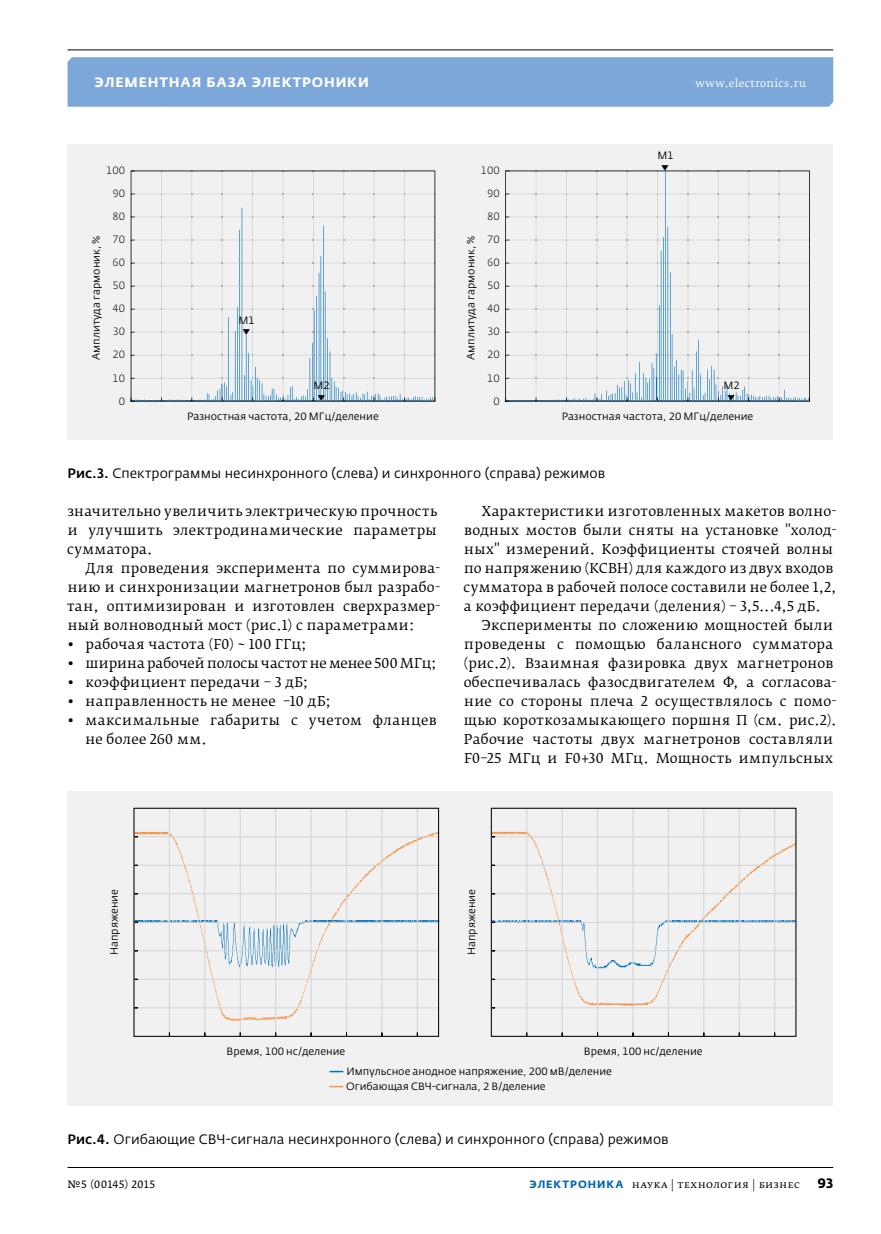
<style>
.page{position:relative;width:881px;height:1234px;background:#fff}
.page>*{position:absolute;margin:0;border:0;box-sizing:border-box;transform-origin:0 0}
.t1{font:13.5px/19px "Fedra Serif B Pro";letter-spacing:.02em;color:#000}
.t2{font:13.5px "Fedra Sans Pro";letter-spacing:.005em;color:#000}
.t3{font:13.5px "Fedra Serif B Pro";letter-spacing:-.01em;color:#000}
.t4{font:700 13.5px "Fedra Sans Alt Pro";letter-spacing:.06em;color:#fff}
.t5{font:700 13.5px "Fedra Sans Pro";color:#000}
.t6{font:10.5px/20.5px "Fedra Sans Pro";color:#000}
.t7{font:300 10.5px "Fedra Sans Pro";color:#000}
.t8{font:10.5px "Fedra Serif B Pro";letter-spacing:.025em;color:#000}
.t9{font:10.5px "Fedra Serif B Pro";letter-spacing:.035em;color:#fff}
.t10{font:10.5px "Fedra Serif A Pro";letter-spacing:.03em;color:#000}
.s1{font-weight:500}
.s2{font-family:"Fedra Sans Alt Pro";font-weight:700;color:#0068ac}
</style>
<div class="page">
<div style="left:67px;top:57px;width:765px;height:50px;background:#7da7d8"></div>
<hr style="left:67px;top:49px;width:765px;height:1px;background:#000">
<hr style="left:68px;top:1166px;width:764px;height:1px;background:#000">
<div style="left:68px;top:144px;width:765px;height:295px;background:#f1f1f2"></div>
<img style="left:135px;top:401px;width:299px;height:1px">
<img style="left:509px;top:401px;width:299px;height:1px">
<svg style="left:131px;top:170px;width:304px;height:231px"></svg>
<svg style="left:505px;top:170px;width:304px;height:231px"></svg>
<div style="left:68px;top:791px;width:765px;height:314px;background:#f1f1f2"></div>
<svg style="left:133px;top:807px;width:663px;height:229px"></svg>
<svg style="left:329px;top:1070px;width:14px;height:2px"></svg>
<svg style="left:329px;top:1085px;width:14px;height:2px"></svg>
<p class="t4" style="left:95px;top:74px;width:275px">Элементная база электроники</p>
<p class="t9" style="left:695px;top:77px;width:112px">www.electronics.ru</p>
<p class="t7" style="left:106px;top:164px;width:20px">100</p>
<p class="t7" style="left:480px;top:164px;width:20px">100</p>
<p class="t6" style="left:657px;top:145px;width:18px">М1</p>
<p class="t6" style="left:654px;top:171px;width:8px;rotate:-90deg">◀</p>
<p class="t7" style="left:112px;top:187px;width:14px">90</p>
<p class="t7" style="left:487px;top:187px;width:14px">90</p>
<p class="t7" style="left:112px;top:210px;width:14px">80</p>
<p class="t7" style="left:487px;top:210px;width:14px">80</p>
<p class="t6" style="left:86px;top:360px;width:126px;rotate:-90deg">Амплитуда гармоник, %</p>
<p class="t7" style="left:112px;top:233px;width:14px">70</p>
<p class="t7" style="left:112px;top:256px;width:14px">60</p>
<p class="t7" style="left:112px;top:279px;width:14px">50</p>
<p class="t7" style="left:112px;top:302px;width:14px">40</p>
<p class="t7" style="left:112px;top:325px;width:14px">30</p>
<p class="t7" style="left:112px;top:348px;width:14px">20</p>
<p class="t6" style="left:238px;top:309px;width:18px">М1</p>
<p class="t6" style="left:235px;top:335px;width:8px;rotate:-90deg">◀</p>
<p class="t6" style="left:460px;top:360px;width:126px;rotate:-90deg">Амплитуда гармоник, %</p>
<p class="t7" style="left:487px;top:233px;width:14px">70</p>
<p class="t7" style="left:487px;top:256px;width:14px">60</p>
<p class="t7" style="left:487px;top:279px;width:14px">50</p>
<p class="t7" style="left:487px;top:302px;width:14px">40</p>
<p class="t7" style="left:487px;top:325px;width:14px">30</p>
<p class="t7" style="left:487px;top:348px;width:14px">20</p>
<p class="t7" style="left:112px;top:371px;width:14px">10</p>
<p class="t7" style="left:119px;top:394px;width:8px">0</p>
<p class="t6" style="left:313px;top:375px;width:18px">М2</p>
<p class="t6" style="left:310px;top:401px;width:8px;rotate:-90deg">◀</p>
<p class="t7" style="left:487px;top:371px;width:14px">10</p>
<p class="t7" style="left:493px;top:394px;width:8px">0</p>
<p class="t6" style="left:723px;top:375px;width:18px">М2</p>
<p class="t6" style="left:720px;top:401px;width:8px;rotate:-90deg">◀</p>
<p class="t6" style="left:187px;top:405px;width:193px">Разностная частота, 20 МГц/деление</p>
<p class="t6" style="left:561px;top:405px;width:193px">Разностная частота, 20 МГц/деление</p>
<p class="t2" style="left:68px;top:464px;width:539px"><span class="s1">Рис.3.</span> Спектрограммы несинхронного (слева) и синхронного (справа) режимов</p>
<p class="t1" style="left:67px;top:501px;width:371px;text-align:justify">значительно увеличить электрическую прочность и улучшить электродинамические параметры сумматора.</p>
<p class="t1" style="left:67px;top:558px;width:374px;text-align:justify;text-indent:18px">Для проведения эксперимента по суммирова&shy;нию и синхронизации магнетронов был разрабо&shy;тан, оптимизирован и изготовлен сверхразмер&shy;ный волноводный мост (рис.1) с параметрами:</p>
<p class="t1" style="left:67px;top:634px;width:241px">• рабочая частота (F0) ~ 100 ГГц;</p>
<p class="t3" style="left:67px;top:654px;width:370px">• ширина рабочей полосы частот не менее 500 МГц;</p>
<p class="t1" style="left:67px;top:672px;width:242px">• коэффициент передачи – 3 дБ;</p>
<p class="t1" style="left:67px;top:691px;width:265px">• направленность не менее –10 дБ;</p>
<p class="t1" style="left:85px;top:710px;width:352px;text-indent:-18px">• максимальные габариты с учетом фланцев не более 260 мм.</p>
<p class="t1" style="left:463px;top:501px;width:374px;text-indent:18px">Характеристики изготовленных макетов волно&shy;водных мостов были сняты на установке "холод&shy;ных" измерений. Коэффициенты стоячей волны по напряжению (КСВН) для каждого из двух входов сумматора в рабочей полосе составили не более 1,2, а коэффициент передачи (деления) – 3,5...4,5 дБ.</p>
<p class="t1" style="left:463px;top:615px;width:374px;text-indent:18px">Эксперименты по сложению мощностей были проведены с помощью балансного сумматора (рис.2). Взаимная фазировка двух магнетронов обеспечивалась фазосдвигателем Ф, а согласова&shy;ние со стороны плеча 2 осуществлялось с помо&shy;щью короткозамыкающего поршня П (см. рис.2).<br>Рабочие частоты двух магнетронов составляли F0–25 МГц и F0+30 МГц. Мощность импульсных</p>
<p class="t6" style="left:104px;top:954px;width:67px;rotate:-90deg">Напряжение</p>
<p class="t6" style="left:461px;top:954px;width:67px;rotate:-90deg">Напряжение</p>
<p class="t6" style="left:226px;top:1040px;width:120px">Время, 100 нс/деление</p>
<p class="t6" style="left:346px;top:1040px;width:357px;text-indent:237px">Время, 100 нс/деление<br>Импульсное анодное напряжение, 200 мВ/деление</p>
<p class="t6" style="left:346px;top:1076px;width:201px">Огибающая СВЧ-сигнала, 2 В/деление</p>
<p class="t2" style="left:68px;top:1130px;width:602px"><span class="s1">Рис.4.</span> Огибающие СВЧ-сигнала несинхронного (слева) и синхронного (справа) режимов</p>
<p class="t10" style="left:67px;top:1177px;width:89px">№5 (00145) 2015</p>
<p class="t8" style="left:529px;top:1177px;width:272px"><span class="s2">ЭЛЕКТРОНИКА</span> наука | технология | бизнес</p>
<p class="t5" style="left:817px;top:1174px;width:17px">93</p>
</div>
